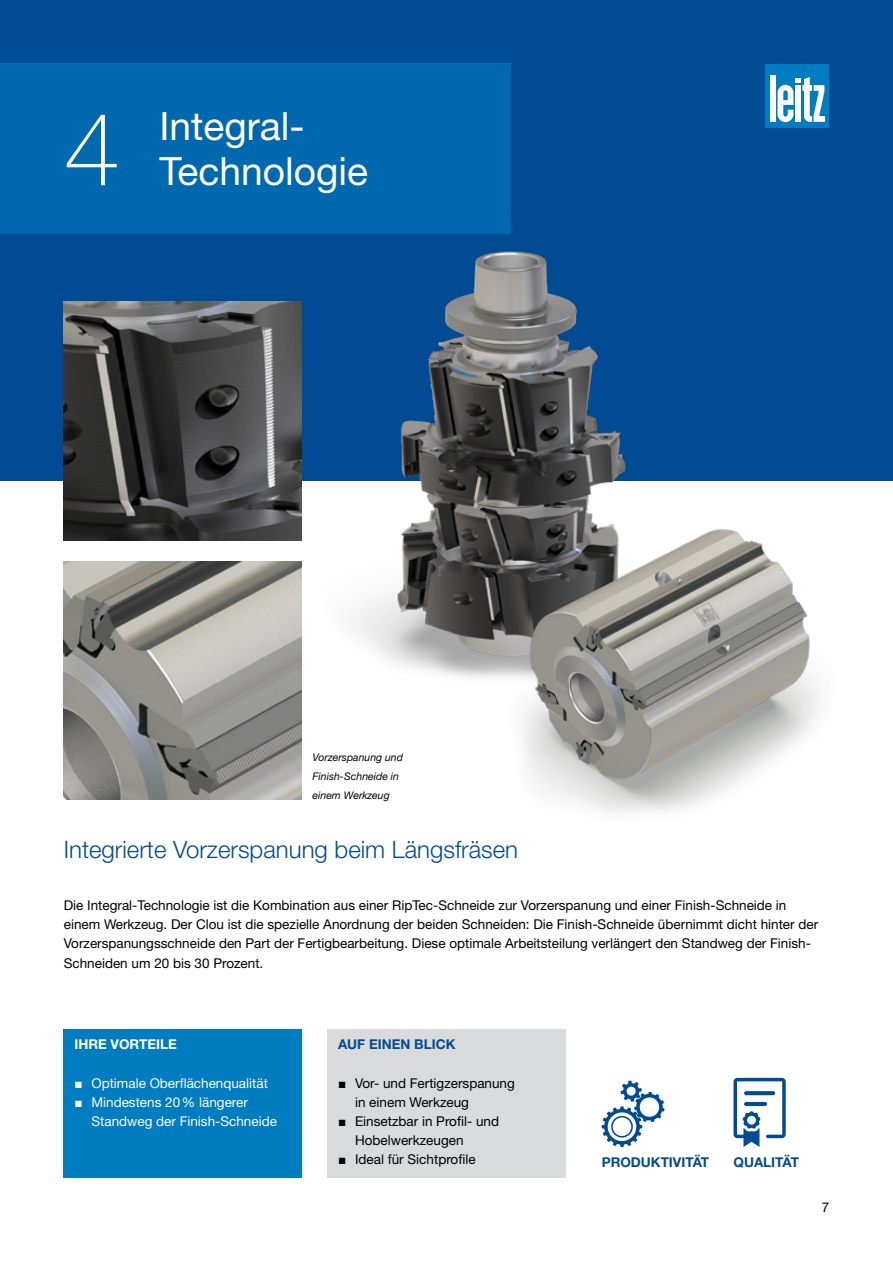
<style>
.page{position:relative;width:893px;height:1263px;background:#fff}
.page>*{position:absolute;margin:0;border:0;box-sizing:border-box;transform-origin:0 0}
.t1{font:100 102px "Helvetica Neue LT Pro";color:#fff}
.t2{font:39px/45px "Helvetica Neue LT Pro";color:#fff}
.t3{font:300 24px "Helvetica Neue LT Pro";color:#004b93}
.t4{font:13.5px/19.2px "Helvetica Neue LT Pro";color:#000}
.t5{font:13.5px/19.2px "Helvetica Neue LT Pro";color:#fff}
.t6{font:700 13.5px "Helvetica Neue LT Pro";color:#004b93}
.t7{font:700 13.5px "Helvetica Neue LT Pro";color:#fff}
.t8{font:italic 10.5px/19px "Helvetica Neue LT Pro";color:#000}
.s1{font-family:"Arial"}
</style>
<div class="page">
<div style="left:0;top:0;width:893px;height:480px;background:#004b93"></div>
<div style="left:0;top:64px;width:510px;height:170px;background:#0068ae"></div>
<div style="left:765px;top:64px;width:64px;height:64px;background:#007cc0"></div>
<div style="left:770px;top:75px;width:6px;height:47px;background:#fff"></div>
<svg style="left:777px;top:77px;width:48px;height:45px"></svg>
<svg style="left:733px;top:1078px;width:53px;height:69px"></svg>
<hr style="left:744px;top:1102px;width:23px;height:4px;background:#004b93;border-radius:2px">
<svg style="left:744px;top:1091px;width:31px;height:4px"></svg>
<img style="left:64px;top:561px;width:238px;height:238px">
<img style="left:64px;top:302px;width:203px;height:238px">
<img style="left:267px;top:224px;width:359px;height:473px">
<img style="left:476px;top:472px;width:390px;height:342px">
<svg style="left:602px;top:1080px;width:62px;height:67px"></svg>
<div style="left:64px;top:1029px;width:238px;height:149px;background:#007cc0"></div>
<div style="left:327px;top:1029px;width:239px;height:149px;background:#d9dadb"></div>
<h1 class="t1" style="left:64px;top:91px;width:58px">4</h1>
<h2 class="t2" style="left:159px;top:103px;width:210px">Integral-<br>Technologie</h2>
<p class="t8" style="left:313px;top:748px;width:92px">Vorzerspanung und<br>Finish-Schneide in einem Werkzeug</p>
<h3 class="t3" style="left:64px;top:835px;width:456px">Integrierte Vorzerspanung beim Längsfräsen</h3>
<p class="t4" style="left:64px;top:895px;width:756px">Die Integral-Technologie ist die Kombination aus einer RipTec-Schneide zur Vorzerspanung und einer Finish-Schneide in einem Werkzeug. Der Clou ist die spezielle Anordnung der beiden Schneiden: Die Finish-Schneide übernimmt dicht hinter der Vorzerspanungsschneide den Part der Fertigbearbeitung. Diese optimale Arbeitsteilung verlängert den Standweg der Finish-Schneiden um 20 bis 30 Prozent.</p>
<p class="t7" style="left:74px;top:1036px;width:104px">IHRE VORTEILE</p>
<p class="t5" style="left:74px;top:1073px;width:195px"><span class="s1">■</span> Optimale Oberflächenqualität</p>
<p class="t5" style="left:91px;top:1092px;width:187px;text-indent:-17px"><span class="s1">■</span> Mindestens 20% längerer<br>Standweg der Finish-Schneide</p>
<p class="t6" style="left:338px;top:1036px;width:119px">AUF EINEN BLICK</p>
<p class="t4" style="left:355px;top:1073px;width:161px;text-indent:-17px"><span class="s1">■</span> Vor- und Fertigzerspanung in einem Werkzeug</p>
<p class="t4" style="left:355px;top:1111px;width:146px;text-indent:-17px"><span class="s1">■</span> Einsetzbar in Profil- und<br>Hobelwerkzeugen</p>
<p class="t4" style="left:338px;top:1149px;width:139px"><span class="s1">■</span> Ideal für Sichtprofile</p>
<p class="t6" style="left:602px;top:1154px;width:109px">PRODUKTIVITÄT</p>
<p class="t6" style="left:733px;top:1154px;width:67px">QUALITÄT</p>
<p class="t4" style="left:822px;top:1197px;width:9px">7</p>
</div>
